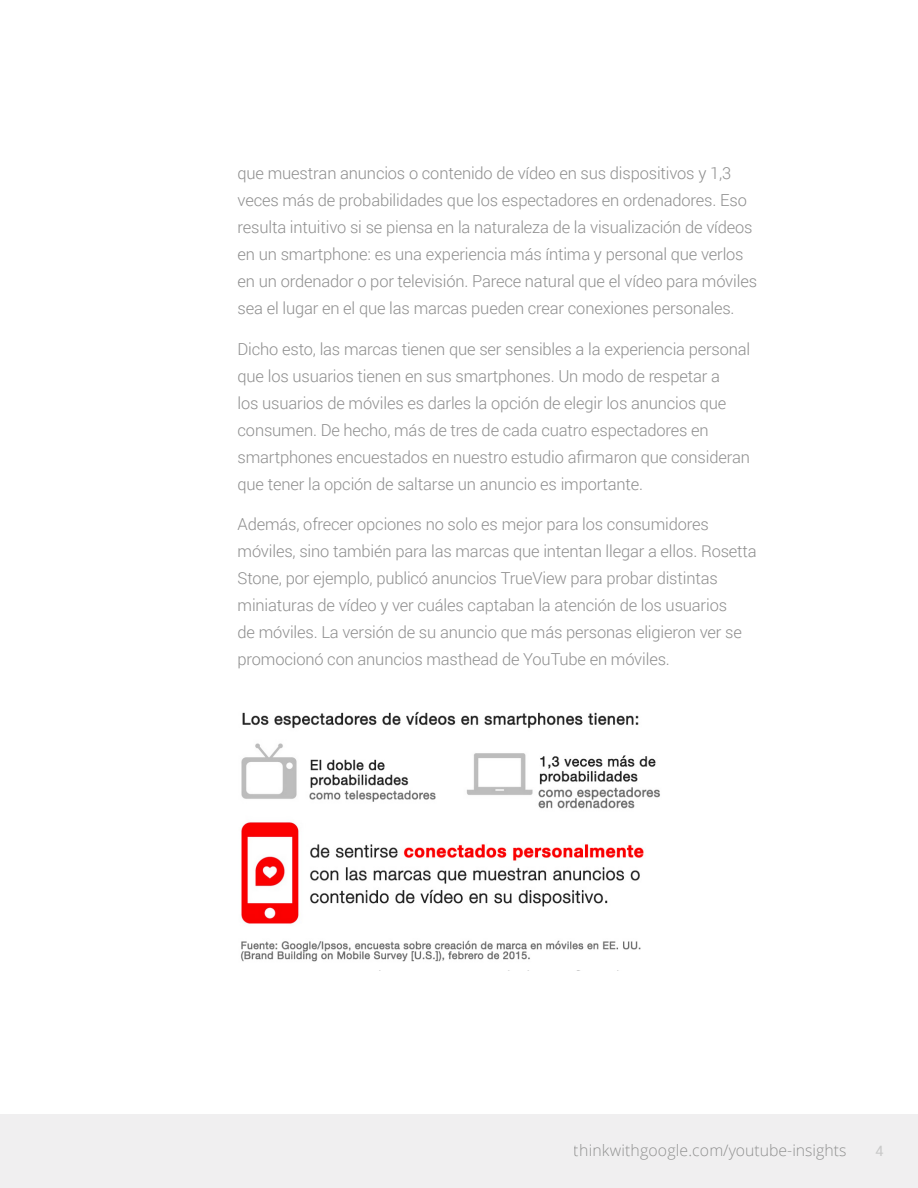
<style>
.page{position:relative;width:918px;height:1188px;background:#fff}
.page>*{position:absolute;margin:0;border:0;box-sizing:border-box;transform-origin:0 0}
.t1{font:300 16.5px/27px "Roboto";letter-spacing:-.01em;color:#8e8e8e}
.t2{font:300 15.75px "Open Sans";letter-spacing:.01em;color:#666766}
.t3{font:14.25px "Roboto";color:#c9c9c9}
</style>
<div class="page">
<div style="left:0;top:1114px;width:918px;height:74px;background:#f0eff0"></div>
<img style="left:241px;top:711px;width:419px;height:251px">
<p class="t1" style="left:238px;top:159px;width:521px">que muestran anuncios o contenido de vídeo en sus dispositivos y 1,3 veces más de probabilidades que los espectadores en ordenadores. Eso resulta intuitivo si se piensa en la naturaleza de la visualización de vídeos en un smartphone: es una experiencia más íntima y personal que verlos en un ordenador o por televisión. Parece natural que el vídeo para móviles sea el lugar en el que las marcas pueden crear conexiones personales.</p>
<p class="t1" style="left:238px;top:335px;width:514px">Dicho esto, las marcas tienen que ser sensibles a la experiencia personal que los usuarios tienen en sus smartphones. Un modo de respetar a<br>los usuarios de móviles es darles la opción de elegir los anuncios que consumen. De hecho, más de tres de cada cuatro espectadores en smartphones encuestados en nuestro estudio afirmaron que consideran que tener la opción de saltarse un anuncio es importante.</p>
<p class="t1" style="left:238px;top:510px;width:521px">Además, ofrecer opciones no solo es mejor para los consumidores móviles, sino también para las marcas que intentan llegar a ellos. Rosetta Stone, por ejemplo, publicó anuncios TrueView para probar distintas miniaturas de vídeo y ver cuáles captaban la atención de los usuarios<br>de móviles. La versión de su anuncio que más personas eligieron ver se promocionó con anuncios masthead de YouTube en móviles.</p>
<p class="t2" style="left:574px;top:1140px;width:274px">thinkwithgoogle.com/youtube-insights</p>
<p class="t3" style="left:876px;top:1141px;width:10px">4</p>
</div>
